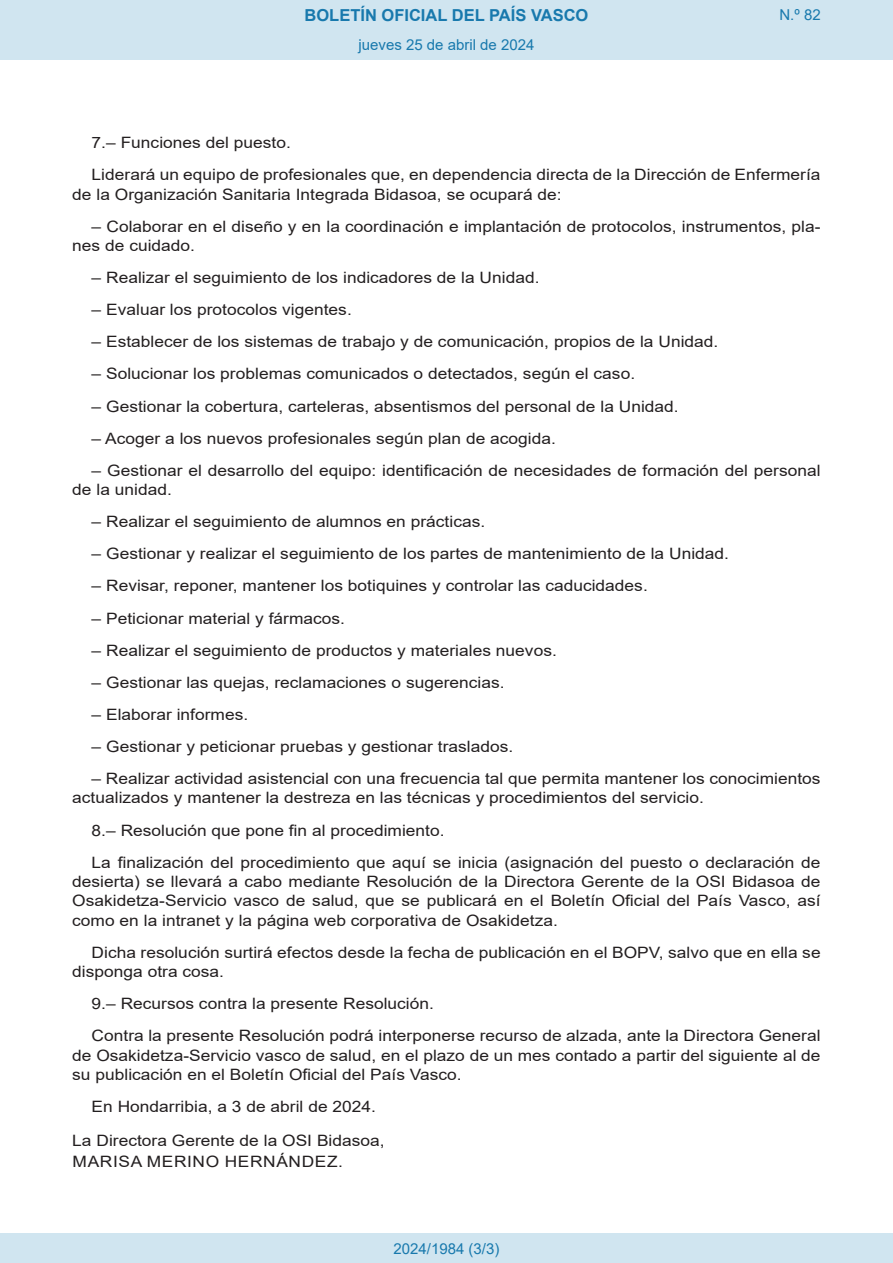
<style>
.page{position:relative;width:893px;height:1263px;background:#fff}
.page>*{position:absolute;margin:0;border:0;box-sizing:border-box;transform-origin:0 0}
.t1{font:700 16.5px "Arial";color:#1879ad}
.BOPVDetalle{font:15.6px/19.4px "Arial";color:#231f20;scale:1.11 1}
.BOPVFirmaPuesto{font:15.6px "Arial";color:#231f20;scale:1.11 1}
.BOPVFirmaLugFec{font:15.6px "Arial";color:#231f20;scale:1.11 1}
.BOPVFirmaNombre{font:15.6px "Arial";letter-spacing:.035em;color:#231f20;scale:1.11 1}
.Paginacion_Centro{font:15px "Arial";color:#1879ad}
</style>
<div class="page">
<div style="left:0;top:0;width:893px;height:60px;background:#d0e5f0"></div>
<div style="left:0;top:1233px;width:893px;height:30px;background:#d0e5f0"></div>
<p class="t1" style="left:305px;top:3px;width:285px">BOLETÍN OFICIAL DEL PAÍS VASCO</p>
<p class="Paginacion_Centro" style="left:358px;top:35px;width:177px">jueves 25 de abril de 2024</p>
<p class="Paginacion_Centro" style="left:779px;top:5px;width:43px">N.º 82</p>
<p class="BOPVDetalle" style="left:92px;top:133px;width:181px">7.– Funciones del puesto.</p>
<p class="BOPVDetalle" style="left:72px;top:165px;width:676px;text-indent:19px">Liderará un equipo de profesionales que, en dependencia directa de la Dirección de Enfermería de la Organización Sanitaria Integrada Bidasoa, se ocupará de:</p>
<p class="BOPVDetalle" style="left:72px;top:216px;width:676px;text-indent:19px">– Colaborar en el diseño y en la coordinación e implantación de protocolos, instrumentos, pla&shy;nes de cuidado.</p>
<p class="BOPVDetalle" style="left:92px;top:268px;width:405px">– Realizar el seguimiento de los indicadores de la Unidad.</p>
<p class="BOPVDetalle" style="left:92px;top:300px;width:236px">– Evaluar los protocolos vigentes.</p>
<p class="BOPVDetalle" style="left:92px;top:332px;width:566px">– Establecer de los sistemas de trabajo y de comunicación, propios de la Unidad.</p>
<p class="BOPVDetalle" style="left:92px;top:364px;width:491px">– Solucionar los problemas comunicados o detectados, según el caso.</p>
<p class="BOPVDetalle" style="left:92px;top:396px;width:530px">– Gestionar la cobertura, carteleras, absentismos del personal de la Unidad.</p>
<p class="BOPVDetalle" style="left:92px;top:428px;width:420px">– Acoger a los nuevos profesionales según plan de acogida.</p>
<p class="BOPVDetalle" style="left:72px;top:460px;width:676px;text-indent:19px">– Gestionar el desarrollo del equipo: identificación de necesidades de formación del personal de la unidad.</p>
<p class="BOPVDetalle" style="left:92px;top:512px;width:356px">– Realizar el seguimiento de alumnos en prácticas.</p>
<p class="BOPVDetalle" style="left:92px;top:544px;width:576px">– Gestionar y realizar el seguimiento de los partes de mantenimiento de la Unidad.</p>
<p class="BOPVDetalle" style="left:92px;top:576px;width:503px">– Revisar, reponer, mantener los botiquines y controlar las caducidades.</p>
<p class="BOPVDetalle" style="left:92px;top:608px;width:230px">– Peticionar material y fármacos.</p>
<p class="BOPVDetalle" style="left:92px;top:640px;width:421px">– Realizar el seguimiento de productos y materiales nuevos.</p>
<p class="BOPVDetalle" style="left:92px;top:672px;width:374px">– Gestionar las quejas, reclamaciones o sugerencias.</p>
<p class="BOPVDetalle" style="left:92px;top:705px;width:143px">– Elaborar informes.</p>
<p class="BOPVDetalle" style="left:92px;top:737px;width:381px">– Gestionar y peticionar pruebas y gestionar traslados.</p>
<p class="BOPVDetalle" style="left:72px;top:769px;width:676px;text-indent:19px">– Realizar actividad asistencial con una frecuencia tal que permita mantener los conocimientos actualizados y mantener la destreza en las técnicas y procedimientos del servicio.</p>
<p class="BOPVDetalle" style="left:92px;top:820px;width:319px">8.– Resolución que pone fin al procedimiento.</p>
<p class="BOPVDetalle" style="left:72px;top:852px;width:676px;text-align:justify;text-indent:19px">La finalización del procedimiento que aquí se inicia (asignación del puesto o declaración de desierta) se llevará a cabo mediante Resolución de la Directora Gerente de la OSI Bidasoa de Osakidetza-Servicio vasco de salud, que se publicará en el Boletín Oficial del País Vasco, así como en la intranet y la página web corporativa de Osakidetza.</p>
<p class="BOPVDetalle" style="left:72px;top:942px;width:676px;text-indent:19px">Dicha resolución surtirá efectos desde la fecha de publicación en el BOPV, salvo que en ella se disponga otra cosa.</p>
<p class="BOPVDetalle" style="left:92px;top:994px;width:310px">9.– Recursos contra la presente Resolución.</p>
<p class="BOPVDetalle" style="left:72px;top:1026px;width:676px;text-align:justify;text-indent:19px">Contra la presente Resolución podrá interponerse recurso de alzada, ante la Directora General de Osakidetza-Servicio vasco de salud, en el plazo de un mes contado a partir del siguiente al de su publicación en el Boletín Oficial del País Vasco.</p>
<p class="BOPVFirmaLugFec" style="left:92px;top:1096px;width:258px">En Hondarribia, a 3 de abril de 2024.</p>
<p class="BOPVFirmaPuesto" style="left:72px;top:1130px;width:283px">La Directora Gerente de la OSI Bidasoa,</p>
<p class="BOPVFirmaNombre" style="left:73px;top:1151px;width:245px">MARISA MERINO HERNÁNDEZ.</p>
<p class="Paginacion_Centro" style="left:393px;top:1238px;width:107px">2024/1984 (3/3)</p>
</div>
